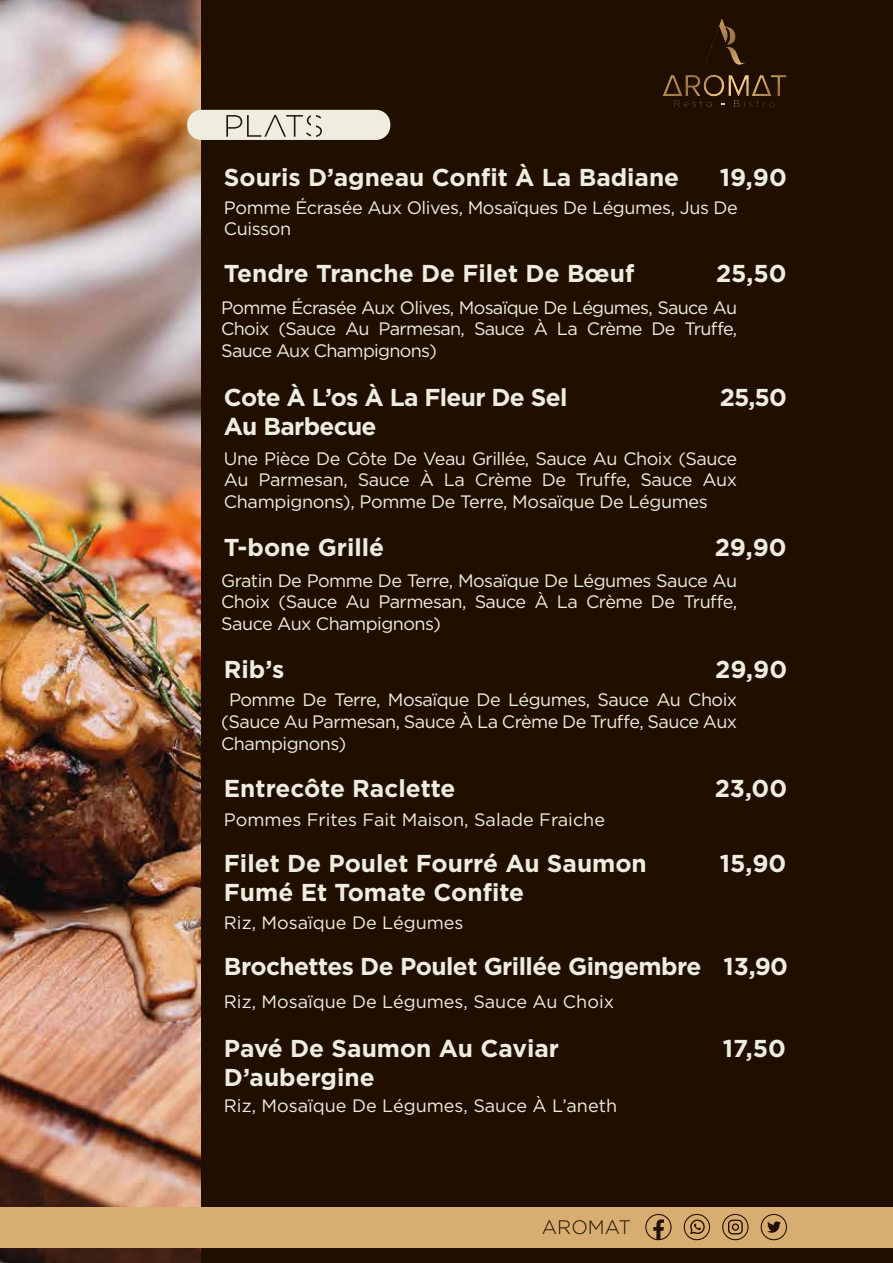
<style>
.page{position:relative;width:893px;height:1263px;background:#fff}
.page>*{position:absolute;margin:0;border:0;box-sizing:border-box;transform-origin:0 0}
.t1{font:700 24.45px/28.5px "Gotham";color:#eeede0}
.t2{font:700 24.45px "Gotham";letter-spacing:-.02em;color:#eeede0}
.t3{font:700 24.45px/29.2px "Gotham";letter-spacing:-.03em;color:#eeede0}
.t4{font:300 19.5px "Gotham";color:#200f00}
.t5{font:18px/21.6px "Gotham";letter-spacing:-.02em;color:#eeede0;text-align:justify}
.t6{font:18px "Gotham";color:#eeede0}
</style>
<div class="page">
<div style="left:113px;top:0;width:780px;height:1263px;background:#200f00"></div>
<img style="left:0;top:0;width:200px;height:1263px">
<div style="left:0;top:1207px;width:893px;height:40px;background:#d8ad71"></div>
<svg style="left:645px;top:1214px;width:27px;height:26px"></svg>
<svg style="left:761px;top:1214px;width:26px;height:26px"></svg>
<svg style="left:684px;top:1214px;width:26px;height:26px"></svg>
<svg style="left:722px;top:1214px;width:27px;height:26px"></svg>
<div style="left:187px;top:110px;width:203px;height:30px;background:#eeede0;border-radius:14px"></div>
<svg style="left:226px;top:115px;width:96px;height:22px"></svg>
<svg style="left:663px;top:75px;width:124px;height:32px"></svg>
<svg style="left:705px;top:19px;width:42px;height:46px"></svg>
<hr style="left:312px;top:114px;width:4px;height:25px;background:#eeede0">
<h1 class="t1" style="left:224px;top:163px;width:457px">Souris D’agneau Confit À La Badiane</h1>
<h1 class="t1" style="left:720px;top:163px;width:69px">19,90</h1>
<p class="t5" style="left:224px;top:197px;width:515px">Pomme Écrasée Aux Olives, Mosaïques De Légumes, Jus De<br>Cuisson</p>
<h1 class="t1" style="left:224px;top:260px;width:412px">Tendre Tranche De Filet De Bœuf</h1>
<h1 class="t1" style="left:716px;top:260px;width:72px">25,50</h1>
<p class="t5" style="left:221px;top:297px;width:517px">Pomme Écrasée Aux Olives, Mosaïque De Légumes, Sauce Au Choix (Sauce Au Parmesan, Sauce À La Crème De Truffe, Sauce Aux Champignons)</p>
<h1 class="t3" style="left:224px;top:383px;width:345px">Cote À L’os À La Fleur De Sel<br>Au Barbecue</h1>
<h1 class="t1" style="left:720px;top:383px;width:69px">25,50</h1>
<p class="t5" style="left:224px;top:448px;width:515px">Une Pièce De Côte De Veau Grillée, Sauce Au Choix (Sauce Au Parmesan, Sauce À La Crème De Truffe, Sauce Aux Champignons), Pomme De Terre, Mosaïque De Légumes</p>
<h1 class="t1" style="left:224px;top:534px;width:162px">T-bone Grillé</h1>
<h1 class="t1" style="left:715px;top:534px;width:74px">29,90</h1>
<p class="t5" style="left:221px;top:570px;width:517px">Gratin De Pomme De Terre, Mosaïque De Légumes Sauce Au Choix (Sauce Au Parmesan, Sauce À La Crème De Truffe, Sauce Aux Champignons)</p>
<h1 class="t1" style="left:224px;top:655px;width:62px">Rib’s</h1>
<h1 class="t1" style="left:715px;top:655px;width:74px">29,90</h1>
<p class="t5" style="left:221px;top:689px;width:518px;text-indent:8px">Pomme De Terre, Mosaïque De Légumes, Sauce Au Choix (Sauce Au Parmesan, Sauce À La Crème De Truffe, Sauce Aux Champignons)</p>
<h1 class="t1" style="left:224px;top:775px;width:233px">Entrecôte Raclette</h1>
<h1 class="t1" style="left:715px;top:775px;width:74px">23,00</h1>
<p class="t6" style="left:224px;top:810px;width:383px">Pommes Frites Fait Maison, Salade Fraiche</p>
<h1 class="t1" style="left:224px;top:850px;width:424px">Filet De Poulet Fourré Au Saumon<br>Fumé Et Tomate Confite</h1>
<h1 class="t1" style="left:720px;top:850px;width:68px">15,90</h1>
<p class="t6" style="left:224px;top:913px;width:241px">Riz, Mosaïque De Légumes</p>
<h1 class="t2" style="left:224px;top:954px;width:479px">Brochettes De Poulet Grillée Gingembre</h1>
<p class="t6" style="left:224px;top:992px;width:392px">Riz, Mosaïque De Légumes, Sauce Au Choix</p>
<h1 class="t1" style="left:224px;top:1034px;width:337px;line-height:29.2px">Pavé De Saumon Au Caviar<br>D’aubergine</h1>
<p class="t6" style="left:224px;top:1096px;width:395px">Riz, Mosaïque De Légumes, Sauce À L’aneth</p>
<h1 class="t1" style="left:723px;top:953px;width:66px">13,90</h1>
<h1 class="t1" style="left:723px;top:1035px;width:65px">17,50</h1>
<p class="t4" style="left:542px;top:1217px;width:91px">AROMAT</p>
</div>
